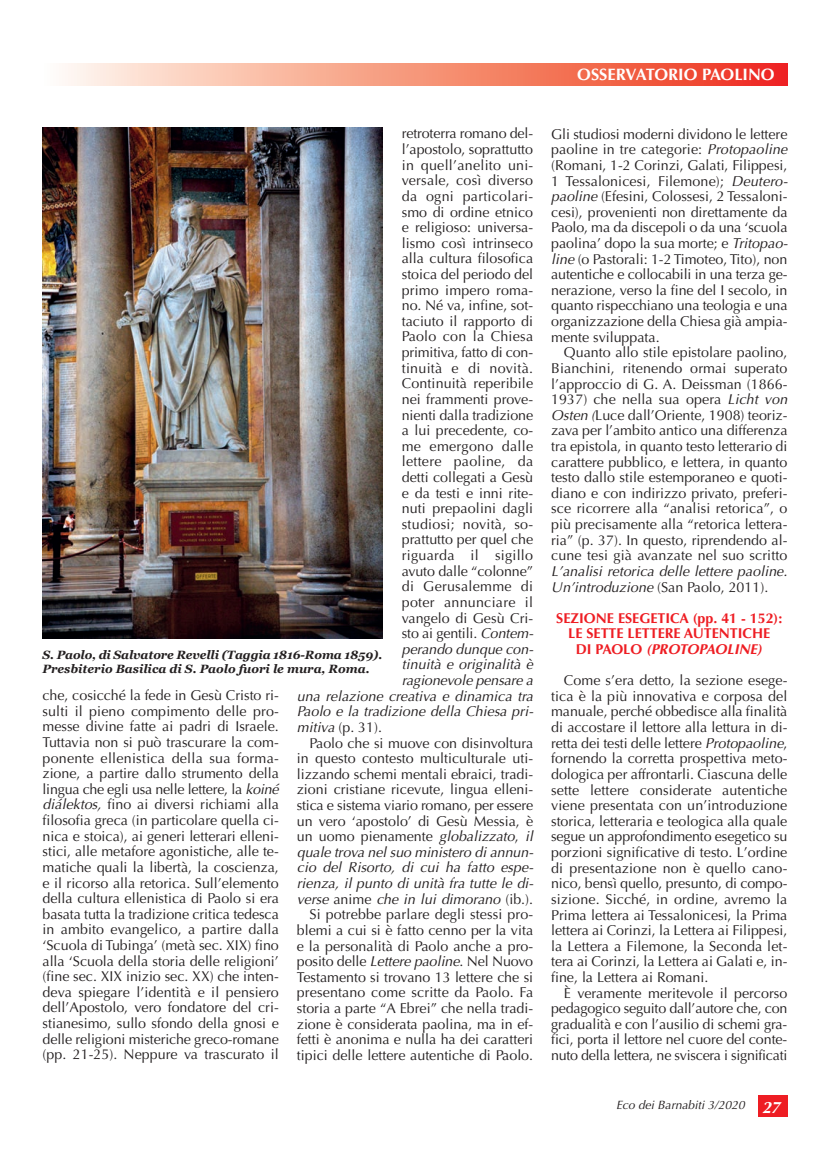
<style>
.page{position:relative;width:830px;height:1149px;background:#fff}
.page>*{position:absolute;margin:0;border:0;box-sizing:border-box;transform-origin:0 0}
.t1{font:700 16.5px "Optima";color:#fff}
.t2{font:italic 700 16.5px "Optima";color:#fff}
.t3{font:14.25px/15.6px "Optima";color:#231f20;text-align:justify}
.t4{font:italic 14.25px/15.6px "Optima";color:#231f20}
.t5{font:14.25px "Optima";letter-spacing:.02em;color:#231f20}
.t6{font:700 14.25px/15.6px "Optima";color:#ee1d23;text-align:center}
.t7{font:italic 700 12px/14.4px "Georgia";letter-spacing:-.005em;color:#231f20}
.t8{font:italic 12px "Optima";letter-spacing:.005em;color:#231f20}
.s1{font-style:italic}
.s2{font-style:normal}
</style>
<div class="page">
<div style="left:757px;top:1095px;width:30px;height:21px;background:#ee1d23"></div>
<svg style="left:65px;top:64px;width:722px;height:21px;background:#f5927c"></svg>
<img style="left:43px;top:128px;width:339px;height:510px">
<p class="t1" style="left:577px;top:68px;width:199px">OSSERVATORIO PAOLINO</p>
<p class="t3" style="left:401px;top:127px;width:133px">retroterra romano del-</p>
<p class="t3" style="left:401px;top:143px;width:133px">l’apostolo, soprattutto</p>
<p class="t5" style="left:401px;top:159px;width:133px">in quell’anelito uni-</p>
<p class="t3" style="left:401px;top:174px;width:133px">versale, così diverso</p>
<p class="t5" style="left:401px;top:190px;width:133px">da ogni particolari-</p>
<p class="t3" style="left:401px;top:205px;width:133px">smo di ordine etnico</p>
<p class="t3" style="left:401px;top:221px;width:133px">e religioso: universa-</p>
<p class="t3" style="left:401px;top:236px;width:133px">lismo così intrinseco</p>
<p class="t3" style="left:401px;top:252px;width:133px">alla cultura filosofica</p>
<p class="t3" style="left:401px;top:268px;width:133px">stoica del periodo del</p>
<p class="t3" style="left:401px;top:283px;width:133px">primo impero roma-</p>
<p class="t3" style="left:401px;top:299px;width:133px">no. Né va, infine, sot-</p>
<p class="t3" style="left:401px;top:314px;width:133px">taciuto il rapporto di</p>
<p class="t3" style="left:401px;top:330px;width:133px">Paolo con la Chiesa</p>
<p class="t3" style="left:401px;top:346px;width:133px">primitiva, fatto di con-</p>
<p class="t5" style="left:401px;top:362px;width:133px">tinuità e di novità.</p>
<p class="t3" style="left:401px;top:377px;width:133px">Continuità reperibile</p>
<p class="t3" style="left:401px;top:392px;width:133px">nei frammenti prove-</p>
<p class="t3" style="left:401px;top:408px;width:133px">nienti dalla tradizione</p>
<p class="t3" style="left:401px;top:424px;width:133px">a lui precedente, co-</p>
<p class="t5" style="left:401px;top:440px;width:133px">me emergono dalle</p>
<p class="t5" style="left:401px;top:455px;width:133px">lettere paoline, da</p>
<p class="t3" style="left:401px;top:470px;width:133px">detti collegati a Gesù</p>
<p class="t3" style="left:401px;top:486px;width:133px">e da testi e inni rite-</p>
<p class="t3" style="left:401px;top:502px;width:133px">nuti prepaolini dagli</p>
<p class="t5" style="left:401px;top:518px;width:133px">studiosi; novità, so-</p>
<p class="t3" style="left:401px;top:533px;width:133px">prattutto per quel che</p>
<p class="t5" style="left:401px;top:549px;width:133px">riguarda il sigillo</p>
<p class="t3" style="left:401px;top:564px;width:133px">avuto dalle “colonne”</p>
<p class="t5" style="left:401px;top:580px;width:133px">di Gerusalemme di</p>
<p class="t5" style="left:401px;top:596px;width:133px">poter annunciare il</p>
<p class="t3" style="left:401px;top:611px;width:133px">vangelo di Gesù Cri-</p>
<p class="t3" style="left:401px;top:626px;width:132px">sto ai gentili. <span class="s1">Contem-</span></p>
<p class="t4" style="left:401px;top:642px;width:132px">perando dunque con-</p>
<p class="t4" style="left:401px;top:658px;width:133px">tinuità e originalità è</p>
<p class="t4" style="left:401px;top:673px;width:133px">ragionevole pensare a</p>
<p class="t4" style="left:297px;top:689px;width:237px">una relazione creativa e dinamica tra</p>
<p class="t4" style="left:297px;top:704px;width:237px">Paolo e la tradizione della Chiesa pri-</p>
<p class="t3" style="left:297px;top:720px;width:87px"><span class="s1">mitiva</span> (p. 31).</p>
<p class="t3" style="left:309px;top:736px;width:225px">Paolo che si muove con disinvoltura</p>
<p class="t3" style="left:297px;top:751px;width:238px">in questo contesto multiculturale uti-</p>
<p class="t3" style="left:297px;top:767px;width:238px">lizzando schemi mentali ebraici, tradi-</p>
<p class="t3" style="left:297px;top:782px;width:238px">zioni cristiane ricevute, lingua elleni-</p>
<p class="t3" style="left:297px;top:798px;width:238px">stica e sistema viario romano, per essere</p>
<p class="t3" style="left:297px;top:814px;width:238px">un vero ‘apostolo’ di Gesù Messia, è</p>
<p class="t3" style="left:297px;top:829px;width:238px">un uomo pienamente <span class="s1">globalizzato</span>, <span class="s1">il</span></p>
<p class="t4" style="left:297px;top:845px;width:237px">quale trova nel suo ministero di annun-</p>
<p class="t4" style="left:297px;top:860px;width:237px">cio del Risorto, di cui ha fatto espe-</p>
<p class="t4" style="left:297px;top:876px;width:237px">rienza, il punto di unità fra tutte le di-</p>
<p class="t4" style="left:297px;top:892px;width:238px">verse <span class="s2">anime</span> che in lui dimorano <span class="s2">(ib.).</span></p>
<p class="t3" style="left:309px;top:907px;width:225px">Si potrebbe parlare degli stessi pro-</p>
<p class="t3" style="left:297px;top:923px;width:238px">blemi a cui si è fatto cenno per la vita</p>
<p class="t3" style="left:297px;top:938px;width:238px">e la personalità di Paolo anche a pro-</p>
<p class="t3" style="left:297px;top:954px;width:238px">posito delle <span class="s1">Lettere paoline</span>. Nel Nuovo</p>
<p class="t3" style="left:297px;top:970px;width:238px">Testamento si trovano 13 lettere che si</p>
<p class="t3" style="left:297px;top:985px;width:238px">presentano come scritte da Paolo. Fa</p>
<p class="t3" style="left:297px;top:1001px;width:238px">storia a parte “A Ebrei” che nella tradi-</p>
<p class="t3" style="left:297px;top:1017px;width:238px">zione è considerata paolina, ma in ef-</p>
<p class="t3" style="left:297px;top:1032px;width:238px">fetti è anonima e nulla ha dei caratteri</p>
<p class="t3" style="left:297px;top:1048px;width:238px">tipici delle lettere autentiche di Paolo.</p>
<p class="t7" style="left:43px;top:647px;width:341px">S. Paolo, di Salvatore Revelli (Taggia 1816-Roma 1859).<br>Presbiterio Basilica di S. Paolo fuori le mura, Roma.</p>
<p class="t3" style="left:43px;top:688px;width:238px">che, cosicché la fede in Gesù Cristo ri&shy;sulti il pieno compimento delle pro&shy;messe divine fatte ai padri di Israele.<br>Tuttavia non si può trascurare la com&shy;ponente ellenistica della sua forma&shy;zione, a partire dallo strumento della lingua che egli usa nelle lettere, la <span class="s1">koiné diálektos,</span> fino ai diversi richiami alla filosofia greca (in particolare quella ci&shy;nica e stoica), ai generi letterari elleni&shy;stici, alle metafore agonistiche, alle te&shy;matiche quali la libertà, la coscienza, e il ricorso alla retorica. Sull’elemento della cultura ellenistica di Paolo si era basata tutta la tradizione critica tedesca in ambito evangelico, a partire dalla ‘Scuola di Tubinga’ (metà sec. XIX) fino alla ‘Scuola della storia delle religioni’ (fine sec. XIX inizio sec. XX) che inten&shy;deva spiegare l’identità e il pensiero dell’Apostolo, vero fondatore del cri&shy;stianesimo, sullo sfondo della gnosi e delle religioni misteriche greco-romane (pp. 21-25). Neppure va trascurato il</p>
<p class="t3" style="left:551px;top:127px;width:238px">Gli studiosi moderni dividono le lettere paoline in tre categorie: <span class="s1">Protopaoline </span>(Romani, 1-2 Corinzi, Galati, Filippesi, 1 Tessalonicesi, Filemone); <span class="s1">Deutero&shy;paoline</span> (Efesini, Colossesi, 2 Tessaloni&shy;cesi), provenienti non direttamente da Paolo, ma da discepoli o da una ‘scuola paolina’ dopo la sua morte; e <span class="s1">Tritopao&shy;line</span> (o Pastorali: 1-2 Timoteo, Tito), non autentiche e collocabili in una terza ge&shy;nerazione, verso la fine del I secolo, in quanto rispecchiano una teologia e una organizzazione della Chiesa già ampia&shy;mente sviluppata.</p>
<p class="t3" style="left:551px;top:346px;width:238px;text-indent:13px">Quanto allo stile epistolare paolino, Bianchini, ritenendo ormai superato l’approccio di G. A. Deissman (1866- 1937) che nella sua opera <span class="s1">Licht von Osten (</span>Luce dall’Oriente, 1908) teoriz&shy;zava per l’ambito antico una differenza tra epistola, in quanto testo letterario di carattere pubblico, e lettera, in quanto testo dallo stile estemporaneo e quoti&shy;diano e con indirizzo privato, preferi&shy;sce ricorrere alla “analisi retorica”, o più precisamente alla “retorica lettera&shy;ria” (p. 37). In questo, riprendendo al&shy;cune tesi già avanzate nel suo scritto</p>
<p class="t4" style="left:551px;top:564px;width:238px">L’analisi retorica delle lettere paoline.<br>Un’introduzione <span class="s2">(San Paolo, 2011).</span></p>
<p class="t6" style="left:556px;top:611px;width:227px">SEZIONE ESEGETICA (pp. 41 - 152):<br>LE SETTE LETTERE AUTENTICHE<br>DI PAOLO <span class="s1">(PROTOPAOLINE)</span></p>
<p class="t3" style="left:551px;top:673px;width:238px;text-indent:13px">Come s’era detto, la sezione esege&shy;tica è la più innovativa e corposa del manuale, perché obbedisce alla finalità di accostare il lettore alla lettura in di&shy;retta dei testi delle lettere <span class="s1">Protopaoline</span>, fornendo la corretta prospettiva meto&shy;dologica per affrontarli. Ciascuna delle sette lettere considerate autentiche viene presentata con un’introduzione storica, letteraria e teologica alla quale segue un approfondimento esegetico su porzioni significative di testo. L’ordine di presentazione non è quello cano&shy;nico, bensì quello, presunto, di compo&shy;sizione. Sicché, in ordine, avremo la Prima lettera ai Tessalonicesi, la Prima lettera ai Corinzi, la Lettera ai Filippesi, la Lettera a Filemone, la Seconda let&shy;tera ai Corinzi, la Lettera ai Galati e, in&shy;fine, la Lettera ai Romani.</p>
<p class="t3" style="left:551px;top:986px;width:238px;text-indent:13px">È veramente meritevole il percorso pedagogico seguito dall’autore che, con gradualità e con l’ausilio di schemi gra&shy;fici, porta il lettore nel cuore del conte&shy;nuto della lettera, ne sviscera i significati</p>
<p class="t8" style="left:615px;top:1099px;width:130px">Eco dei Barnabiti 3/2020</p>
<p class="t2" style="left:761px;top:1099px;width:20px">27</p>
</div>
